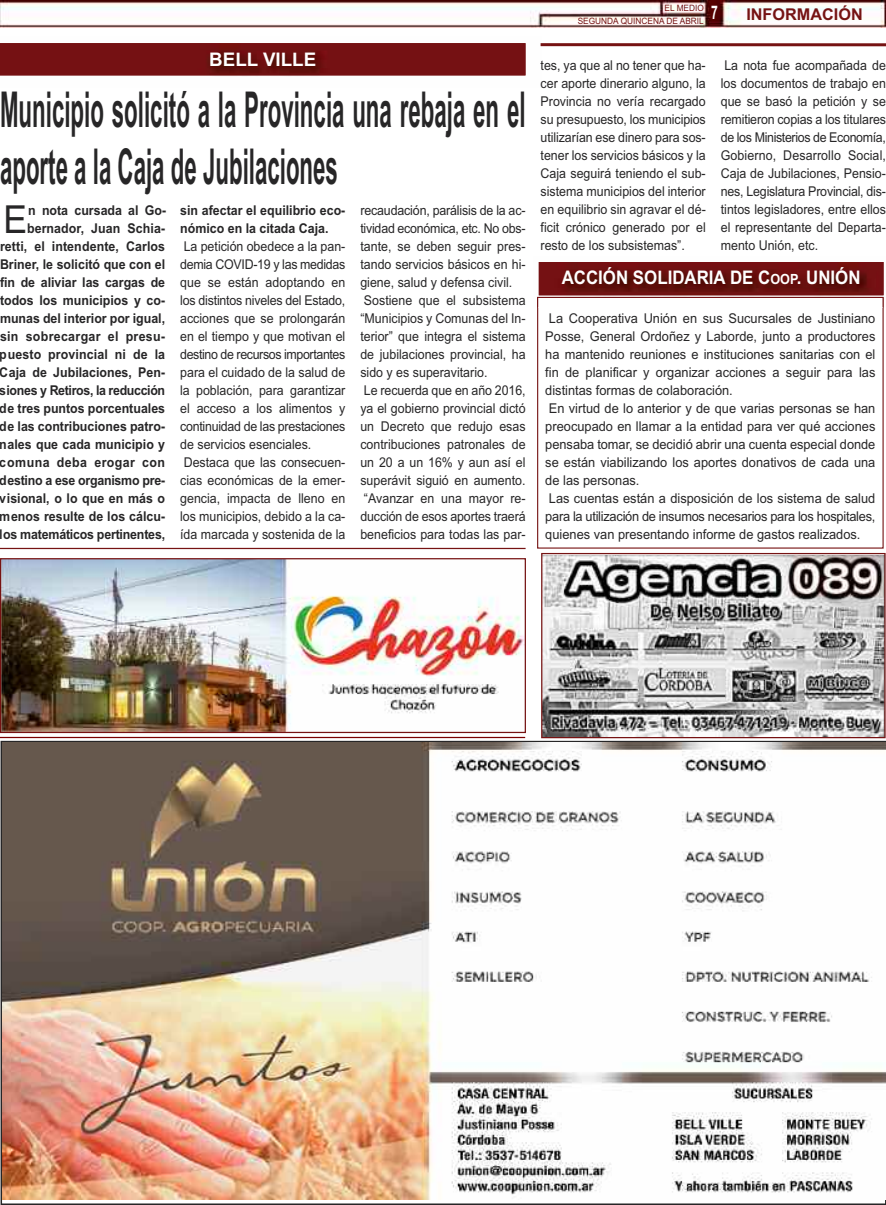
<style>
.page{position:relative;width:886px;height:1205px;background:#fff}
.page>*{position:absolute;margin:0;border:0;box-sizing:border-box;transform-origin:0 0}
.t1{font:700 49.5px/57px "Arial";color:#272627;scale:.45 1}
.t2{font:38.62px "Arial";color:#272627;scale:.92 1}
.t3{font:700 18.75px "Arial";color:#fff;scale:.9 1}
.t4{font:700 18.75px "Arial";color:#fff}
.t5{font:700 16.25px "Arial";color:#761313}
.t6{font:13.5px/18px "Arial";color:#272627;scale:.92 1}
.t7{font:13.5px/18px "Arial";color:#272627;scale:.95 1}
.t8{font:700 13.5px/18px "Arial";color:#272627;text-align:right;scale:.92 1}
.t9{font:8.75px/13.4px "Arial";color:#761313;scale:.95 1}
.s1{font-size:14px}
</style>
<div class="page">
<img style="left:0;top:0;width:886px;height:27px">
<img style="left:0;top:43px;width:542px;height:33px">
<img style="left:0;top:43px;width:525px;height:32px">
<img style="left:2px;top:742px;width:883px;height:457px">
<img style="left:543px;top:555px;width:340px;height:181px">
<div style="left:541px;top:553px;width:344px;height:185px;border:1px solid #761313"></div>
<img style="left:537px;top:262px;width:347px;height:46px">
<img style="left:537px;top:297px;width:346px;height:11px">
<img style="left:539px;top:262px;width:344px;height:33px">
<hr style="left:0;top:737px;width:525px;height:1px;background:#7a0000">
<img style="left:2px;top:560px;width:522px;height:171px">
<div style="left:0;top:558px;width:526px;height:175px;border:1px solid #761313"></div>
<hr style="left:0;top:548px;width:525px;height:1px;background:#761313">
<hr style="left:540px;top:43px;width:346px;height:3px;background:#761313">
<h3 class="t4" style="left:209px;top:48px;width:108px">BELL VILLE</h3>
<h1 class="t1" style="left:0;top:81px;width:1169px">Municipio solicitó a la Provincia una rebaja en el aporte a la Caja de Jubilaciones</h1>
<p class="t8" style="left:0;top:201px;width:182px">n nota cursada al Go&shy;bernador, Juan Schia&shy;retti, el intendente, Carlos<br>Briner, le solicitó que con el fin de aliviar las cargas de todos los municipios y co&shy;munas del interior por igual, sin sobrecargar el presu&shy;puesto provincial ni de la<br>Caja de Jubilaciones, Pen&shy;siones y Retiros, la reducción de tres puntos porcentuales de las contribuciones patro&shy;nales que cada municipio y comuna deba erogar con destino a ese organismo pre&shy;visional, o lo que en más o menos resulte de los cálcu&shy;los matemáticos pertinentes,</p>
<p class="t8" style="left:180px;top:201px;width:181px;text-align:left">sin afectar el equilibrio eco&shy;nómico en la citada Caja.</p>
<h2 class="t2" style="left:4px;top:197px;width:27px">E</h2>
<p class="t6" style="left:180px;top:237px;width:181px">La petición obedece a la pan&shy;demia COVID-19 y las medidas que se están adoptando en los distintos niveles del Estado, acciones que se prolongarán en el tiempo y que motivan el destino de recursos importantes para el cuidado de la salud de la población, para garantizar el acceso a los alimentos y continuidad de las prestaciones de servicios esenciales.<br>Destaca que las consecuen&shy;cias económicas de la emer&shy;gencia, impacta de lleno en los municipios, debido a la ca&shy;ída marcada y sostenida de la</p>
<p class="t6" style="left:360px;top:201px;width:181px">recaudación, parálisis de la ac&shy;tividad económica, etc. No obs&shy;tante, se deben seguir pres&shy;tando servicios básicos en hi&shy;giene, salud y defensa civil.<br>Sostiene que el subsistema “Municipios y Comunas del In&shy;terior” que integra el sistema de jubilaciones provincial, ha sido y es superavitario.<br>Le recuerda que en año 2016, ya el gobierno provincial dictó un Decreto que redujo esas contribuciones patronales de un 20 a un 16% y aun así el superávit siguió en aumento. “Avanzar en una mayor re&shy;ducción de esos aportes traerá beneficios para todas las par-</p>
<p class="t9" style="left:578px;top:1px;width:149px;text-indent:87px">EL MEDIO<br>SEGUNDA QUINCENA DE ABRIL <sup>7</sup></p>
<p class="t5" style="left:746px;top:5px;width:118px">INFORMACIÓN</p>
<p class="t6" style="left:540px;top:57px;width:181px;text-align:justify">tes, ya que al no tener que ha&shy;cer aporte dinerario alguno, la Provincia no vería recargado su presupuesto, los municipios utilizarían ese dinero para sos&shy;tener los servicios básicos y la Caja seguirá teniendo el sub&shy;sistema municipios del interior en equilibrio sin agravar el dé&shy;ficit crónico generado por el resto de los subsistemas”.</p>
<p class="t6" style="left:721px;top:57px;width:181px;text-align:justify">La nota fue acompañada de los documentos de trabajo en que se basó la petición y se remitieron copias a los titulares de los Ministerios de Economía, Gobierno, Desarrollo Social, Caja de Jubilaciones, Pensio&shy;nes, Legislatura Provincial, dis&shy;tintos legisladores, entre ellos el representante del Departa&shy;mento Unión, etc.</p>
<h3 class="t3" style="left:562px;top:267px;width:334px">ACCIÓN SOLIDARIA DE C<span class="s1">OOP</span>. UNIÓN</h3>
<p class="t7" style="left:545px;top:309px;width:349px">La Cooperativa Unión en sus Sucursales de Justiniano Posse, General Ordoñez y Laborde, junto a productores ha mantenido reuniones e instituciones sanitarias con el fin de planificar y organizar acciones a seguir para las distintas formas de colaboración.<br>En virtud de lo anterior y de que varias personas se han preocupado en llamar a la entidad para ver qué acciones pensaba tomar, se decidió abrir una cuenta especial donde se están viabilizando los aportes donativos de cada una de las personas.<br>Las cuentas están a disposición de los sistema de salud para la utilización de insumos necesarios para los hospitales, quienes van presentando informe de gastos realizados.</p>
</div>
